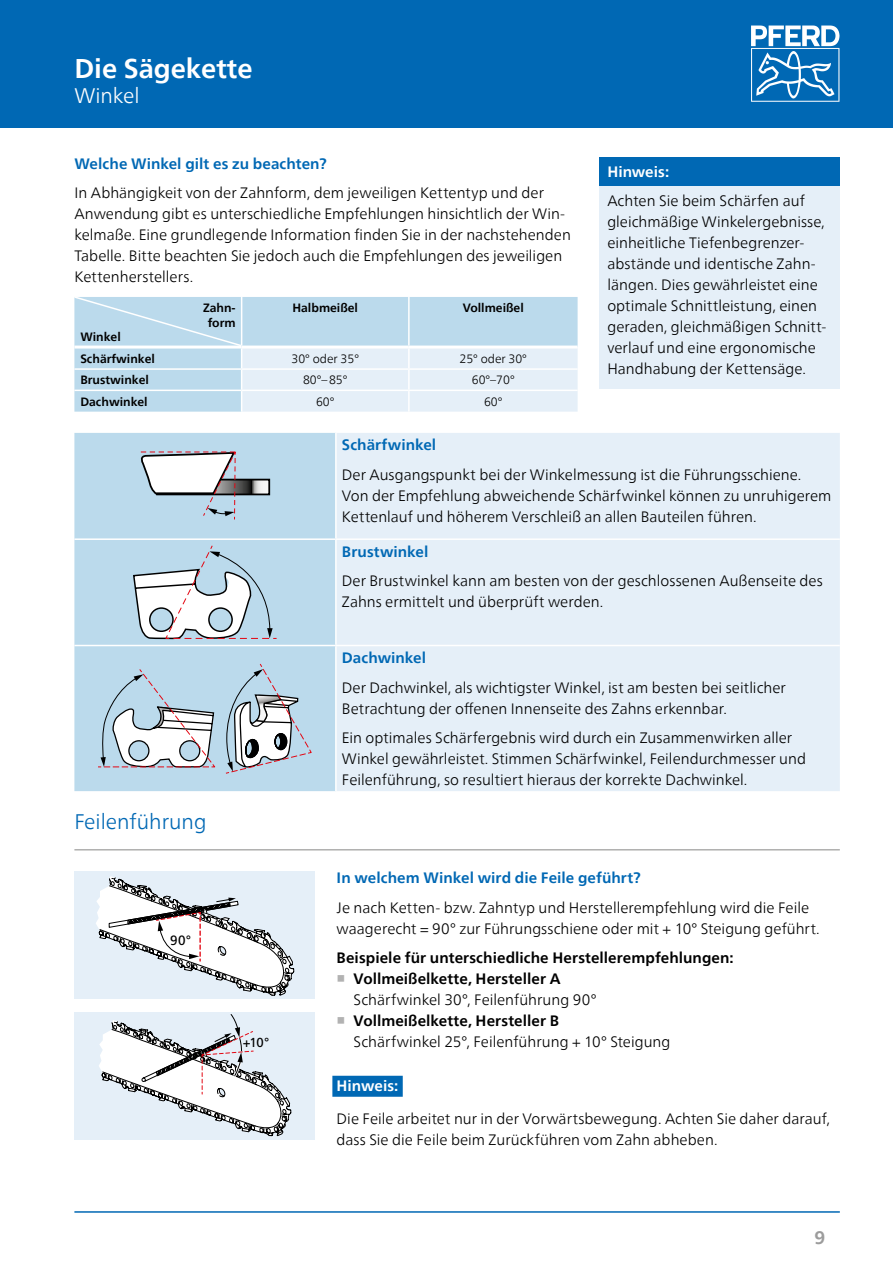
<style>
.page{position:relative;width:893px;height:1263px;background:#fff}
.page>*{position:absolute;margin:0;border:0;box-sizing:border-box;transform-origin:0 0}
.Ausgabenamen_Katalog{font:700 27px "Neue Frutiger World";color:#fff}
.Ausgabenamen_Katalog-2{font:300 21px "Neue Frutiger World";color:#0068b4}
.Ausgabenamen_Katalog-3{font:300 21px "Neue Frutiger World";color:#fff}
.t1{font:700 18px "Neue Frutiger World";color:#9c9c9c}
.FT_10Pt{font:300 15px/21px "Neue Frutiger World";color:#000}
.Ueberschrift_Red_2sp{font:700 15px "Neue Frutiger World";letter-spacing:.005em;color:#0068b4}
.FT_10Pt-2{font:700 15px "Neue Frutiger World";letter-spacing:.005em;color:#000}
.Fließtext_Head{font:700 15px "Neue Frutiger World";letter-spacing:.005em;color:#0068b4}
.Fließtext_Head_Hinwe{font:700 15px "Neue Frutiger World";color:#fff}
.Fließtext_Head-2{font:700 15px "Neue Frutiger World";color:#fff}
.t2{font:13.5px "Frutiger LT Pro";color:#000}
.t3{font:13.05px "Frutiger LT Pro";color:#000}
.Spaltenwert_zentrier{font:300 12px "Neue Frutiger World";color:#000}
.Spaltenkopf_links{font:700 12px "Neue Frutiger World";color:#000}
.Spaltenkopf_zentrier{font:700 12px "Neue Frutiger World";color:#000}
.Spaltenkopf_rechts{font:700 12px/14.4px "Neue Frutiger World";color:#000;text-align:center}
.s1{font-family:"Arial Unicode MS";font-weight:400;color:#b2b2b2}
.s2{font-weight:700}
</style>
<div class="page">
<div style="left:0;top:0;width:893px;height:128px;background:#0068b4"></div>
<svg style="left:751px;top:26px;width:88px;height:76px"></svg>
<hr style="left:74px;top:1211px;width:766px;height:2px;background:#0068b4">
<div style="left:332px;top:1076px;width:71px;height:21px;background:#0068b4"></div>
<div style="left:74px;top:871px;width:241px;height:128px;background:#e5eff8"></div>
<svg style="left:96px;top:876px;width:198px;height:119px"></svg>
<div style="left:74px;top:1012px;width:241px;height:127px;background:#e5eff8"></div>
<svg style="left:99px;top:1014px;width:192px;height:122px"></svg>
<svg style="left:74px;top:297px;width:504px;height:115px;background:#cee4f1"></svg>
<div style="left:74px;top:433px;width:261px;height:358px;background:#bbdaec"></div>
<div style="left:337px;top:433px;width:503px;height:358px;background:#e5eff8"></div>
<hr style="left:74px;top:538px;width:262px;height:2px;background:#fff">
<hr style="left:336px;top:538px;width:504px;height:2px;background:#fff">
<hr style="left:74px;top:645px;width:262px;height:1px;background:#fff">
<hr style="left:336px;top:645px;width:504px;height:1px;background:#fff">
<svg style="left:139px;top:451px;width:131px;height:68px"></svg>
<svg style="left:133px;top:545px;width:144px;height:94px"></svg>
<svg style="left:98px;top:664px;width:213px;height:109px"></svg>
<div style="left:599px;top:157px;width:241px;height:232px;background:#e5eff8"></div>
<div style="left:599px;top:157px;width:241px;height:29px;background:#0068b4"></div>
<hr style="left:74px;top:849px;width:766px;height:1px;background:#878786">
<p class="Ausgabenamen_Katalog" style="left:74px;top:45px;width:180px">Die Sägekette</p>
<p class="Ausgabenamen_Katalog-3" style="left:74px;top:80px;width:67px">Winkel</p>
<p class="Ueberschrift_Red_2sp" style="left:74px;top:150px;width:254px">Welche Winkel gilt es zu beachten?</p>
<p class="FT_10Pt" style="left:74px;top:183px;width:498px">In Abhängigkeit von der Zahnform, dem jeweiligen Kettentyp und der Anwendung gibt es unterschiedliche Empfehlungen hinsichtlich der Win&shy;kelmaße. Eine grundlegende Information finden Sie in der nachstehenden Tabelle. Bitte beachten Sie jedoch auch die Empfehlungen des jeweiligen Kettenherstellers.</p>
<p class="Spaltenkopf_rechts" style="left:203px;top:301px;width:34px">Zahn&shy;form</p>
<p class="Spaltenkopf_links" style="left:80px;top:326px;width:42px">Winkel</p>
<p class="Fließtext_Head-2" style="left:607px;top:159px;width:63px">Hinweis:</p>
<p class="FT_10Pt" style="left:607px;top:190px;width:221px">Achten Sie beim Schärfen auf gleichmäßige Winkelergebnisse, einheitliche Tiefenbegrenzer&shy;abstände und identische Zahn&shy;längen. Dies gewährleistet eine optimale Schnittleistung, einen geraden, gleichmäßigen Schnitt&shy;verlauf und eine ergonomische<br>Handhabung der Kettensäge.</p>
<p class="Spaltenkopf_zentrier" style="left:292px;top:297px;width:67px">Halbmeißel</p>
<p class="Spaltenkopf_zentrier" style="left:463px;top:297px;width:63px">Vollmeißel</p>
<p class="Spaltenkopf_links" style="left:80px;top:348px;width:76px">Schärfwinkel</p>
<p class="Spaltenwert_zentrier" style="left:292px;top:349px;width:69px">30° oder 35°</p>
<p class="Spaltenwert_zentrier" style="left:459px;top:349px;width:69px">25° oder 30°</p>
<p class="Spaltenkopf_links" style="left:80px;top:370px;width:70px">Brustwinkel</p>
<p class="Spaltenwert_zentrier" style="left:303px;top:371px;width:46px">80°–85°</p>
<p class="Spaltenwert_zentrier" style="left:472px;top:371px;width:44px">60°–70°</p>
<p class="Spaltenkopf_links" style="left:80px;top:391px;width:69px">Dachwinkel</p>
<p class="Spaltenwert_zentrier" style="left:316px;top:392px;width:20px">60°</p>
<p class="Spaltenwert_zentrier" style="left:484px;top:392px;width:20px">60°</p>
<p class="Fließtext_Head" style="left:342px;top:432px;width:96px">Schärfwinkel</p>
<p class="FT_10Pt" style="left:342px;top:464px;width:491px">Der Ausgangspunkt bei der Winkelmessung ist die Führungsschiene.<br>Von der Empfehlung abweichende Schärfwinkel können zu unruhigerem<br>Kettenlauf und höherem Verschleiß an allen Bauteilen führen.</p>
<p class="Fließtext_Head" style="left:342px;top:538px;width:88px">Brustwinkel</p>
<p class="FT_10Pt" style="left:342px;top:571px;width:482px">Der Brustwinkel kann am besten von der geschlossenen Außenseite des<br>Zahns ermittelt und überprüft werden.</p>
<p class="Ausgabenamen_Katalog-2" style="left:74px;top:805px;width:134px">Feilenführung</p>
<p class="t2" style="left:170px;top:932px;width:22px">90°</p>
<p class="t3" style="left:243px;top:1034px;width:28px">+10°</p>
<p class="Fließtext_Head" style="left:342px;top:645px;width:86px">Dachwinkel</p>
<p class="FT_10Pt" style="left:342px;top:677px;width:445px">Der Dachwinkel, als wichtigster Winkel, ist am besten bei seitlicher<br>Betrachtung der offenen Innenseite des Zahns erkennbar.</p>
<p class="FT_10Pt" style="left:342px;top:727px;width:466px">Ein optimales Schärfergebnis wird durch ein Zusammenwirken aller<br>Winkel gewährleistet. Stimmen Schärfwinkel, Feilendurchmesser und<br>Feilenführung, so resultiert hieraus der korrekte Dachwinkel.</p>
<p class="Ueberschrift_Red_2sp" style="left:337px;top:865px;width:306px">In welchem Winkel wird die Feile geführt?</p>
<p class="FT_10Pt" style="left:337px;top:897px;width:485px">Je nach Ketten- bzw. Zahntyp und Herstellerempfehlung wird die Feile waagerecht = 90° zur Führungsschiene oder mit + 10° Steigung geführt.</p>
<p class="FT_10Pt-2" style="left:337px;top:945px;width:399px">Beispiele für unterschiedliche Herstellerempfehlungen:</p>
<p class="FT_10Pt" style="left:354px;top:968px;width:244px;text-indent:-17px"><span class="s1">■</span> <span class="s2">Vollmeißelkette, Hersteller A<br></span>Schärfwinkel 30°, Feilenführung 90°</p>
<p class="FT_10Pt" style="left:354px;top:1010px;width:318px;text-indent:-17px"><span class="s1">■</span> <span class="s2">Vollmeißelkette, Hersteller B<br></span>Schärfwinkel 25°, Feilenführung + 10° Steigung</p>
<p class="Fließtext_Head_Hinwe" style="left:337px;top:1072px;width:63px">Hinweis:</p>
<p class="FT_10Pt" style="left:337px;top:1109px;width:495px">Die Feile arbeitet nur in der Vorwärtsbewegung. Achten Sie daher darauf, dass Sie die Feile beim Zurückführen vom Zahn abheben.</p>
<p class="t1" style="left:814px;top:1221px;width:12px">9</p>
</div>
